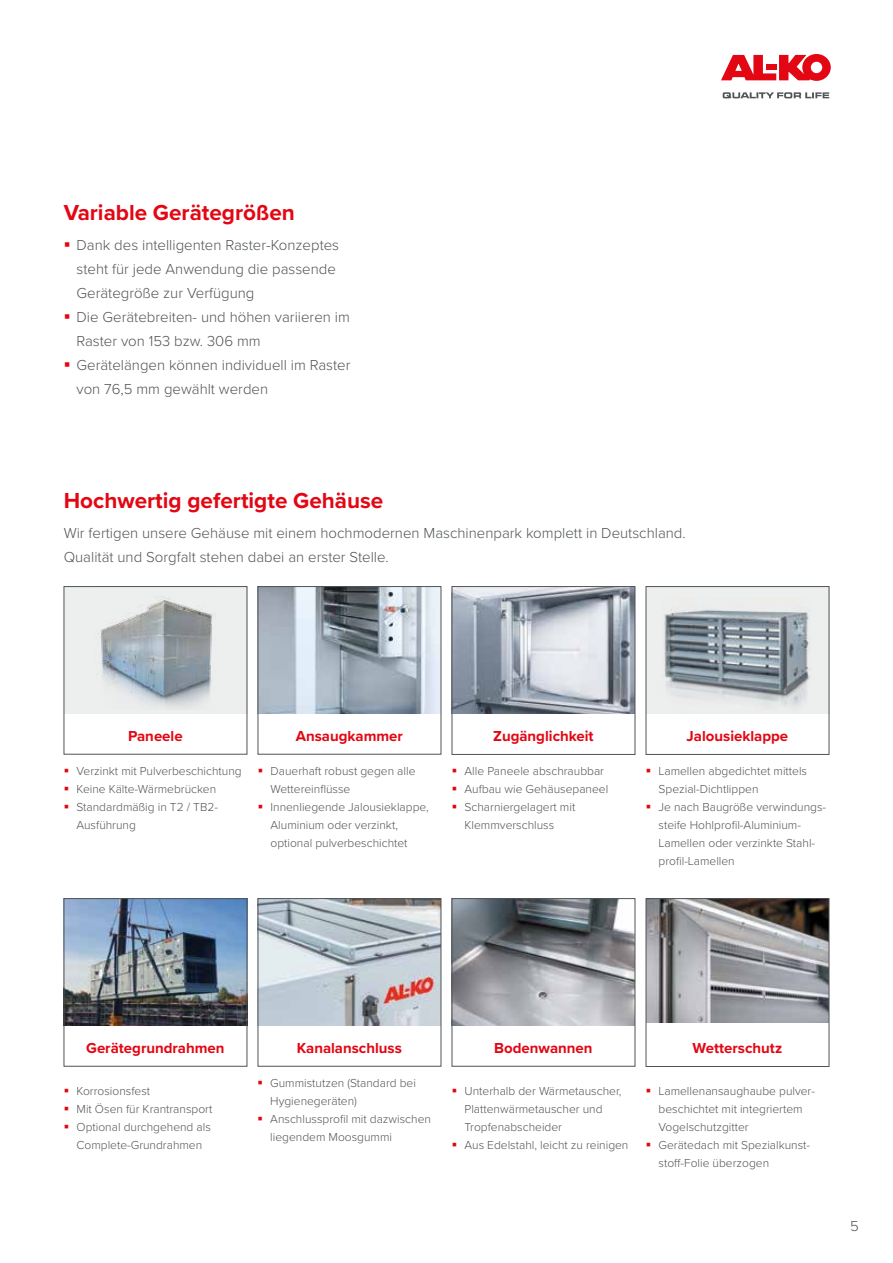
<style>
.page{position:relative;width:893px;height:1263px;background:#fff}
.page>*{position:absolute;margin:0;border:0;box-sizing:border-box;transform-origin:0 0}
.t1{font:700 22.5px "Proxima Nova";color:#e30613}
.t2{font:300 15px/24px "Proxima Nova";color:#505456}
.t3{font:700 15px "Proxima Nova";color:#e30613}
.t4{font:300 12px/18px "Proxima Nova";color:#505456}
.s1{color:#e30613}
</style>
<div class="page">
<svg style="left:721px;top:54px;width:110px;height:27px"></svg>
<svg style="left:723px;top:92px;width:106px;height:6px"></svg>
<img style="left:66px;top:900px;width:179px;height:126px">
<img style="left:648px;top:900px;width:179px;height:123px">
<img style="left:260px;top:900px;width:179px;height:126px">
<img style="left:260px;top:588px;width:179px;height:126px">
<div style="left:258px;top:586px;width:183px;height:168px;border:1px solid #505456"></div>
<img style="left:454px;top:588px;width:179px;height:126px">
<div style="left:452px;top:586px;width:183px;height:169px;border:1px solid #505456"></div>
<div style="left:64px;top:898px;width:183px;height:168px;border:1px solid #505456"></div>
<div style="left:258px;top:898px;width:183px;height:168px;border:1px solid #505456"></div>
<img style="left:454px;top:900px;width:179px;height:126px">
<div style="left:452px;top:898px;width:183px;height:168px;border:1px solid #505456"></div>
<div style="left:646px;top:898px;width:183px;height:169px;border:1px solid #505456"></div>
<div style="left:65px;top:586px;width:183px;height:128px;background:#edeeee"></div>
<img style="left:95px;top:586px;width:123px;height:122px">
<svg style="left:646px;top:586px;width:183px;height:128px;background:#b8bec2"></svg>
<h1 class="t1" style="left:64px;top:196px;width:233px">Variable Gerätegrößen</h1>
<p class="t2" style="left:77px;top:232px;width:264px;text-indent:-13px"><span class="s1">▪</span> Dank des intelligenten Raster-Konzeptes steht für jede Anwendung die passende<br>Gerätegröße zur Verfügung</p>
<p class="t2" style="left:77px;top:304px;width:275px;text-indent:-13px"><span class="s1">▪</span> Die Gerätebreiten- und höhen variieren im<br>Raster von 153 bzw. 306 mm</p>
<p class="t2" style="left:76px;top:352px;width:275px;text-indent:-13px"><span class="s1">▪</span> Gerätelängen können individuell im Raster von 76,5 mm gewählt werden</p>
<h1 class="t1" style="left:64px;top:484px;width:321px">Hochwertig gefertigte Gehäuse</h1>
<p class="t2" style="left:64px;top:520px;width:624px">Wir fertigen unsere Gehäuse mit einem hochmodernen Maschinenpark komplett in Deutschland.<br>Qualität und Sorgfalt stehen dabei an erster Stelle.</p>
<p class="t3" style="left:128px;top:725px;width:56px">Paneele</p>
<p class="t4" style="left:64px;top:761px;width:179px"><span class="s1">▪</span> Verzinkt mit Pulverbeschichtung</p>
<p class="t4" style="left:64px;top:779px;width:154px"><span class="s1">▪</span> Keine Kälte-Wärmebrücken</p>
<p class="t4" style="left:77px;top:797px;width:143px;text-indent:-13px"><span class="s1">▪</span> Standardmäßig in T2 / TB2-<br>Ausführung</p>
<p class="t3" style="left:296px;top:725px;width:109px">Ansaugkammer</p>
<p class="t4" style="left:271px;top:761px;width:146px;text-indent:-13px"><span class="s1">▪</span> Dauerhaft robust gegen alle<br>Wettereinflüsse</p>
<p class="t4" style="left:271px;top:797px;width:160px;text-indent:-13px"><span class="s1">▪</span> Innenliegende Jalousieklappe,<br>Aluminium oder verzinkt, optional pulverbeschichtet</p>
<p class="t3" style="left:493px;top:725px;width:102px">Zugänglichkeit</p>
<p class="t4" style="left:452px;top:761px;width:154px"><span class="s1">▪</span> Alle Paneele abschraubbar</p>
<p class="t4" style="left:452px;top:779px;width:158px"><span class="s1">▪</span> Aufbau wie Gehäusepaneel</p>
<p class="t4" style="left:465px;top:797px;width:112px;text-indent:-13px"><span class="s1">▪</span> Scharniergelagert mit<br>Klemmverschluss</p>
<p class="t3" style="left:687px;top:725px;width:103px">Jalousieklappe</p>
<p class="t4" style="left:659px;top:761px;width:150px;text-indent:-13px"><span class="s1">▪</span> Lamellen abgedichtet mittels<br>Spezial-Dichtlippen</p>
<p class="t4" style="left:659px;top:797px;width:169px;text-indent:-13px"><span class="s1">▪</span> Je nach Baugröße verwindungs&shy;steife Hohlprofil-Aluminium-<br>Lamellen oder verzinkte Stahl&shy;profil-Lamellen</p>
<p class="t3" style="left:86px;top:1036px;width:140px">Gerätegrundrahmen</p>
<p class="t4" style="left:64px;top:1081px;width:88px"><span class="s1">▪</span> Korrosionsfest</p>
<p class="t4" style="left:64px;top:1099px;width:150px"><span class="s1">▪</span> Mit Ösen für Krantransport</p>
<p class="t4" style="left:64px;top:1117px;width:149px;text-align:center"><span class="s1">▪</span> Optional durchgehend als<br>Complete-Grundrahmen</p>
<p class="t3" style="left:297px;top:1036px;width:107px">Kanalanschluss</p>
<p class="t4" style="left:270px;top:1073px;width:147px;text-indent:-13px"><span class="s1">▪</span> Gummistutzen (Standard bei<br>Hygienegeräten)</p>
<p class="t4" style="left:270px;top:1109px;width:162px;text-indent:-13px"><span class="s1">▪</span> Anschlussprofil mit dazwischen liegendem Moosgummi</p>
<p class="t3" style="left:494px;top:1036px;width:100px">Bodenwannen</p>
<p class="t4" style="left:465px;top:1081px;width:158px;text-indent:-13px"><span class="s1">▪</span> Unterhalb der Wärmetauscher,<br>Plattenwärmetauscher und<br>Tropfenabscheider</p>
<p class="t4" style="left:452px;top:1135px;width:178px"><span class="s1">▪</span> Aus Edelstahl, leicht zu reinigen</p>
<p class="t3" style="left:693px;top:1036px;width:91px">Wetterschutz</p>
<p class="t4" style="left:659px;top:1081px;width:158px;text-indent:-13px"><span class="s1">▪</span> Lamellenansaughaube pulver&shy;beschichtet mit integriertem<br>Vogelschutzgitter</p>
<p class="t4" style="left:659px;top:1135px;width:153px;text-indent:-13px"><span class="s1">▪</span> Gerätedach mit Spezialkunst&shy;stoff-Folie überzogen</p>
<p class="t2" style="left:850px;top:1213px;width:10px">5</p>
</div>
